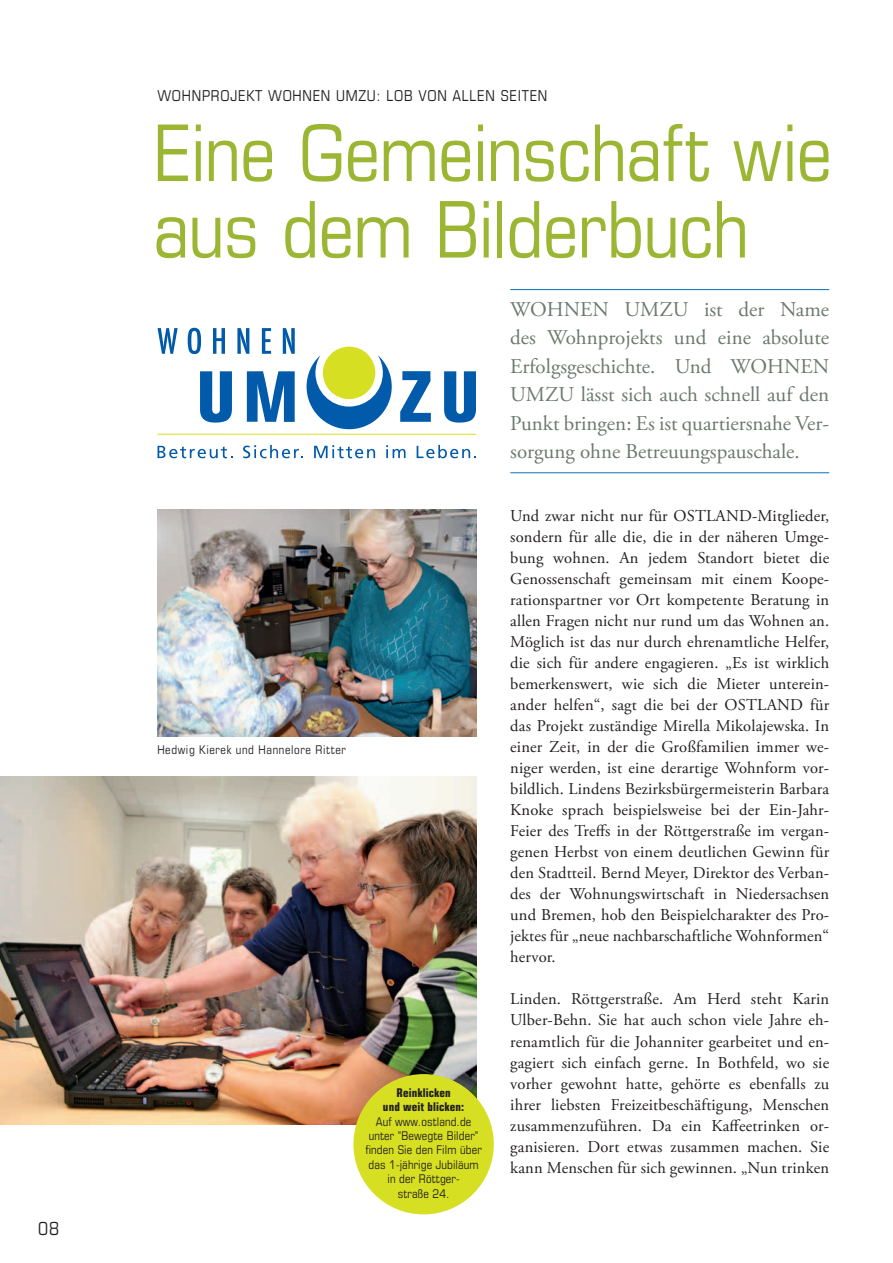
<style>
.page{position:relative;width:893px;height:1263px;background:#fff}
.page>*{position:absolute;margin:0;border:0;box-sizing:border-box;transform-origin:0 0}
.t1{font:condensed 78px/76.5px "Eurostile";letter-spacing:-.015em;color:#9bb632}
.t2{font:21px/28.5px "Adobe Garamond Pro";color:#6c796e;text-align:justify}
.t3{font:condensed 18px "Eurostile";color:#231f20}
.t4{font:16.5px/21px "Adobe Garamond Pro";letter-spacing:.01em;color:#231f20;text-align:justify}
.t5{font:condensed 15px "Eurostile";letter-spacing:.05em;color:#231f20}
.t6{font:condensed 12px/14.4px "Eurostile";letter-spacing:.01em;color:#231f20;text-align:center}
.t7{font:condensed 12px "Eurostile";letter-spacing:.05em;color:#231f20}
.t8{font:700 condensed 12px/14.4px "Eurostile";letter-spacing:.01em;color:#231f20;text-align:center}
</style>
<div class="page">
<img style="left:0;top:776px;width:476px;height:348px">
<img style="left:157px;top:510px;width:319px;height:227px">
<hr style="left:510px;top:472px;width:319px;height:1px;background:#0072bc">
<hr style="left:510px;top:289px;width:319px;height:1px;background:#0072bc">
<div style="left:353px;top:1074px;width:141px;height:140px;background:#d6df21;border-radius:50%"></div>
<svg style="left:200px;top:371px;width:32px;height:52px"></svg>
<svg style="left:247px;top:371px;width:48px;height:51px"></svg>
<svg style="left:400px;top:371px;width:31px;height:51px"></svg>
<svg style="left:444px;top:371px;width:32px;height:52px"></svg>
<hr style="left:157px;top:434px;width:319px;height:1px;background:#d6df21">
<svg style="left:158px;top:328px;width:20px;height:26px"></svg>
<svg style="left:188px;top:328px;width:13px;height:26px"></svg>
<svg style="left:213px;top:328px;width:12px;height:26px"></svg>
<svg style="left:237px;top:328px;width:12px;height:26px"></svg>
<svg style="left:262px;top:328px;width:9px;height:26px"></svg>
<svg style="left:283px;top:328px;width:12px;height:26px"></svg>
<svg style="left:157px;top:446px;width:76px;height:12px"></svg>
<svg style="left:243px;top:445px;width:60px;height:13px"></svg>
<svg style="left:314px;top:445px;width:61px;height:13px"></svg>
<svg style="left:386px;top:445px;width:19px;height:13px"></svg>
<svg style="left:417px;top:445px;width:59px;height:13px"></svg>
<svg style="left:307px;top:355px;width:85px;height:74px"></svg>
<div style="left:323px;top:347px;width:52px;height:52px;background:#d6df21;border-radius:50%"></div>
<p class="t3" style="left:38px;top:1218px;width:23px">08</p>
<p class="t5" style="left:157px;top:87px;width:146px">Wohnprojekt WOHNEN</p>
<p class="t5" style="left:336px;top:87px;width:60px">UMZU : Lob</p>
<p class="t5" style="left:418px;top:87px;width:131px">von allen Seiten</p>
<h1 class="t1" style="left:153px;top:114px;width:681px">Eine Gemeinschaft wie aus dem Bilderbuch</h1>
<p class="t7" style="left:157px;top:742px;width:190px">Hedwig Kierek und Hannelore Ritter</p>
<p class="t8" style="left:383px;top:1085px;width:83px">Reinklicken<br>und weit blicken:</p>
<p class="t6" style="left:365px;top:1114px;width:118px">Auf www.ostland.de unter "Bewegte Bilder" finden Sie den Film über das 1-jährige Jubiläum in der Röttger-<br>straße 24.</p>
<p class="t2" style="left:510px;top:295px;width:320px">WOHNEN UMZU ist der Name des Wohnprojekts und eine absolute Erfolgsgeschichte. Und WOHNEN UMZU lässt sich auch schnell auf den Punkt bringen: Es ist quartiersnahe Ver&shy;sorgung ohne Betreuungspauschale.</p>
<p class="t4" style="left:510px;top:506px;width:320px">Und zwar nicht nur für OSTLAND-Mitglieder, sondern für alle die, die in der näheren Umge&shy;bung wohnen. An jedem Standort bietet die Genossenschaft gemeinsam mit einem Koope&shy;rationspartner vor Ort kompetente Beratung in allen Fragen nicht nur rund um das Wohnen an.<br>Möglich ist das nur durch ehrenamtliche Helfer, die sich für andere engagieren. „Es ist wirklich bemerkenswert, wie sich die Mieter unterein&shy;ander helfen“, sagt die bei der OSTLAND für das Projekt zuständige Mirella Mikolajewska. In einer Zeit, in der die Großfamilien immer we&shy;niger werden, ist eine derartige Wohnform vor&shy;bildlich. Lindens Bezirksbürgermeisterin Barbara Knoke sprach beispielsweise bei der Ein-Jahr-Feier des Treffs in der Röttgerstraße im vergan&shy;genen Herbst von einem deutlichen Gewinn für den Stadtteil. Bernd Meyer, Direktor des Verban&shy;des der Wohnungswirtschaft in Niedersachsen und Bremen, hob den Beispielcharakter des Pro‑ jektes für „neue nachbarschaftliche Wohnformen“ hervor.</p>
<p class="t4" style="left:510px;top:989px;width:320px">Linden. Röttgerstraße. Am Herd steht Karin Ulber-Behn. Sie hat auch schon viele Jahre eh&shy;renamtlich für die Johanniter gearbeitet und en&shy;gagiert sich einfach gerne. In Bothfeld, wo sie vorher gewohnt hatte, gehörte es ebenfalls zu ihrer liebsten Freizeitbeschäftigung, Menschen zusammenzuführen. Da ein Kaffeetrinken or&shy;ganisieren. Dort etwas zusammen machen. Sie kann Menschen für sich gewinnen. „Nun trinken</p>
</div>
